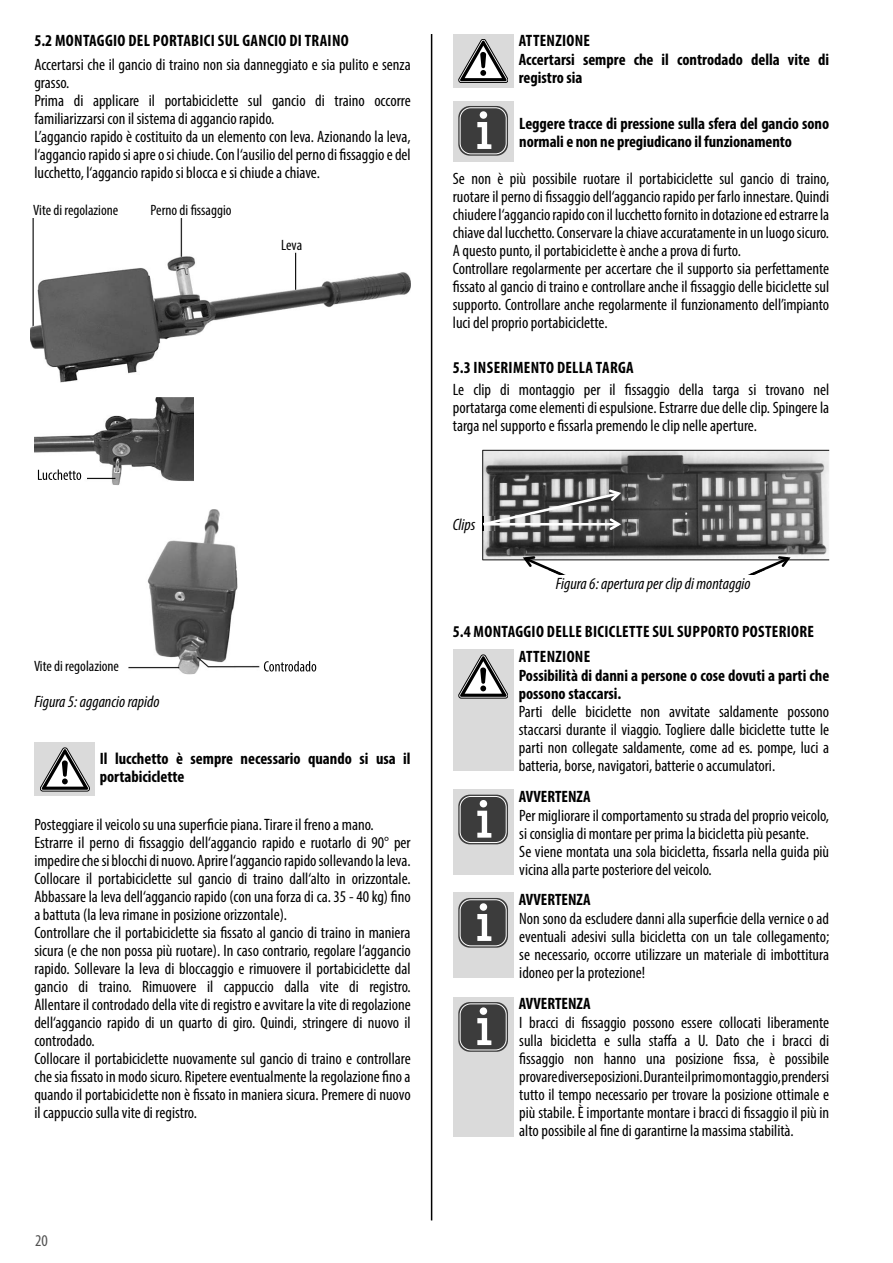
<style>
.page{position:relative;width:893px;height:1263px;background:#fff}
.page>*{position:absolute;margin:0;border:0;box-sizing:border-box;transform-origin:0 0}
.t1{font:condensed 16.5px/18px "Myriad Pro";color:#000;text-align:justify}
.t2{font:700 condensed 16.5px/18px "Myriad Pro";color:#000}
.t3{font:700 condensed 16.5px "Myriad Pro";letter-spacing:.02em;color:#000}
.t4{font:italic condensed 16.5px "Myriad Pro";color:#000}
.t5{font:condensed 16.5px "Myriad Pro";color:#515151}
.t6{font:condensed 15px "Myriad Pro";color:#000}
.t7{font:12.6px "Arial";letter-spacing:.005em;color:#010101}
</style>
<div class="page">
<hr style="left:431px;top:34px;width:1px;height:1186px;background:#000">
<svg style="left:482px;top:450px;width:347px;height:124px;background:#848484"></svg>
<div style="left:35px;top:742px;width:60px;height:54px;background:#dadada"></div>
<svg style="left:40px;top:748px;width:50px;height:43px"></svg>
<img style="left:128px;top:509px;width:189px;height:165px">
<img style="left:264px;top:661px;width:52px;height:10px">
<img style="left:34px;top:397px;width:160px;height:88px">
<img style="left:38px;top:469px;width:43px;height:11px">
<img style="left:30px;top:219px;width:381px;height:163px">
<div style="left:453px;top:34px;width:60px;height:53px;background:#dadada"></div>
<div style="left:453px;top:649px;width:60px;height:122px;background:#dadada"></div>
<svg style="left:459px;top:39px;width:49px;height:44px"></svg>
<svg style="left:459px;top:655px;width:49px;height:43px"></svg>
<div style="left:453px;top:101px;width:60px;height:60px;background:#dadada"></div>
<div style="left:453px;top:789px;width:60px;height:86px;background:#dadada"></div>
<div style="left:453px;top:893px;width:60px;height:85px;background:#dadada"></div>
<div style="left:453px;top:997px;width:60px;height:139px;background:#dadada"></div>
<div style="left:458px;top:106px;width:50px;height:50px;background:#3c3c3c;border-radius:12px"></div>
<div style="left:460px;top:108px;width:46px;height:46px;border:1px solid #fff;border-radius:11px"></div>
<svg style="left:477px;top:122px;width:14px;height:27px"></svg>
<div style="left:480px;top:111px;width:7px;height:8px;background:#fff;border-radius:50%"></div>
<div style="left:458px;top:795px;width:50px;height:49px;background:#3c3c3c;border-radius:12px"></div>
<div style="left:460px;top:796px;width:46px;height:47px;border:1px solid #fff;border-radius:11px"></div>
<svg style="left:477px;top:811px;width:14px;height:27px"></svg>
<div style="left:480px;top:800px;width:7px;height:7px;background:#fff;border-radius:50%"></div>
<div style="left:458px;top:898px;width:50px;height:50px;background:#3c3c3c;border-radius:12px"></div>
<div style="left:460px;top:899px;width:46px;height:47px;border:1px solid #fff;border-radius:11px"></div>
<svg style="left:477px;top:914px;width:14px;height:27px"></svg>
<div style="left:480px;top:903px;width:7px;height:8px;background:#fff;border-radius:50%"></div>
<svg style="left:458px;top:1002px;width:50px;height:50px;background:#4b4b4b"></svg>
<div style="left:460px;top:1004px;width:46px;height:46px;border:1px solid #fff;border-radius:11px"></div>
<svg style="left:477px;top:1018px;width:14px;height:27px"></svg>
<div style="left:480px;top:1007px;width:7px;height:8px;background:#fff;border-radius:50%"></div>
<p class="t3" style="left:34px;top:31px;width:316px">5.2 MONTAGGIO DEL PORTABICI SUL GANCIO DI TRAINO</p>
<p class="t1" style="left:34px;top:55px;width:378px;text-align:left">Accertarsi che il gancio di traino non sia danneggiato e sia pulito e senza grasso.<br>Prima di applicare il portabiciclette sul gancio di traino occorre familiarizzarsi con il sistema di aggancio rapido.<br>L’aggancio rapido è costituito da un elemento con leva. Azionando la leva, l‘aggancio rapido si apre o si chiude. Con l‘ausilio del perno di fissaggio e del lucchetto, l‘aggancio rapido si blocca e si chiude a chiave.</p>
<p class="t6" style="left:33px;top:201px;width:87px">Vite di regolazione</p>
<p class="t6" style="left:151px;top:201px;width:82px">Perno di fissaggio</p>
<p class="t6" style="left:281px;top:236px;width:22px">Leva</p>
<p class="t6" style="left:34px;top:657px;width:87px">Vite di regolazione</p>
<p class="t4" style="left:34px;top:692px;width:127px">Figura 5: aggancio rapido</p>
<p class="t2" style="left:100px;top:749px;width:312px">Il lucchetto è sempre necessario quando si usa il portabiciclette</p>
<p class="t1" style="left:34px;top:815px;width:378px;text-align:left">Posteggiare il veicolo su una superficie piana. Tirare il freno a mano.<br>Estrarre il perno di fissaggio dell‘aggancio rapido e ruotarlo di 90° per impedire che si blocchi di nuovo. Aprire l‘aggancio rapido sollevando la leva.<br>Collocare il portabiciclette sul gancio di traino dall‘alto in orizzontale.<br>Abbassare la leva dell‘aggancio rapido (con una forza di ca. 35 - 40 kg) fino a battuta (la leva rimane in posizione orizzontale).<br>Controllare che il portabiciclette sia fissato al gancio di traino in maniera sicura (e che non possa più ruotare). In caso contrario, regolare l‘aggancio rapido. Sollevare la leva di bloccaggio e rimuovere il portabiciclette dal gancio di traino. Rimuovere il cappuccio dalla vite di registro.<br>Allentare il controdado della vite di registro e avvitare la vite di regolazione dell‘aggancio rapido di un quarto di giro. Quindi, stringere di nuovo il controdado.<br>Collocare il portabiciclette nuovamente sul gancio di traino e controllare che sia fissato in modo sicuro. Ripetere eventualmente la regolazione fino a quando il portabiciclette non è fissato in maniera sicura. Premere di nuovo il cappuccio sulla vite di registro.</p>
<p class="t5" style="left:35px;top:1231px;width:14px">20</p>
<p class="t3" style="left:519px;top:31px;width:73px">ATTENZIONE</p>
<p class="t2" style="left:519px;top:50px;width:312px">Accertarsi sempre che il controdado della vite di registro sia</p>
<p class="t2" style="left:519px;top:114px;width:311px">Leggere tracce di pressione sulla sfera del gancio sono normali e non ne pregiudicano il funzionamento</p>
<p class="t1" style="left:453px;top:170px;width:378px;text-align:left">Se non è più possibile ruotare il portabiciclette sul gancio di traino, ruotare il perno di fissaggio dell‘aggancio rapido per farlo innestare. Quindi chiudere l‘aggancio rapido con il lucchetto fornito in dotazione ed estrarre la chiave dal lucchetto. Conservare la chiave accuratamente in un luogo sicuro.<br>A questo punto, il portabiciclette è anche a prova di furto.<br>Controllare regolarmente per accertare che il supporto sia perfettamente fissato al gancio di traino e controllare anche il fissaggio delle biciclette sul supporto. Controllare anche regolarmente il funzionamento dell’impianto luci del proprio portabiciclette.</p>
<p class="t3" style="left:453px;top:357px;width:182px">5.3 INSERIMENTO DELLA TARGA</p>
<p class="t1" style="left:453px;top:380px;width:378px">Le clip di montaggio per il fissaggio della targa si trovano nel portatarga come elementi di espulsione. Estrarre due delle clip. Spingere la targa nel supporto e fissarla premendo le clip nelle aperture.</p>
<p class="t7" style="left:453px;top:515px;width:30px">Clips</p>
<p class="t4" style="left:556px;top:573px;width:196px">Figura 6: apertura per clip di montaggio</p>
<p class="t3" style="left:453px;top:621px;width:363px">5.4 MONTAGGIO DELLE BICICLETTE SUL SUPPORTO POSTERIORE</p>
<p class="t3" style="left:519px;top:646px;width:73px">ATTENZIONE</p>
<p class="t2" style="left:519px;top:666px;width:312px">Possibilità di danni a persone o cose dovuti a parti che possono staccarsi.</p>
<p class="t1" style="left:519px;top:702px;width:312px">Parti delle biciclette non avvitate saldamente possono staccarsi durante il viaggio. Togliere dalle biciclette tutte le parti non collegate saldamente, come ad es. pompe, luci a batteria, borse, navigatori, batterie o accumulatori.</p>
<p class="t2" style="left:519px;top:787px;width:73px">AVVERTENZA</p>
<p class="t1" style="left:519px;top:806px;width:311px;text-align:left">Per migliorare il comportamento su strada del proprio veicolo, si consiglia di montare per prima la bicicletta più pesante.<br>Se viene montata una sola bicicletta, fissarla nella guida più vicina alla parte posteriore del veicolo.</p>
<p class="t1" style="left:519px;top:909px;width:311px">Non sono da escludere danni alla superficie della vernice o ad eventuali adesivi sulla bicicletta con un tale collegamento; se necessario, occorre utilizzare un materiale di imbottitura idoneo per la protezione!</p>
<p class="t1" style="left:519px;top:1013px;width:311px">I bracci di fissaggio possono essere collocati liberamente sulla bicicletta e sulla staffa a U. Dato che i bracci di fissaggio non hanno una posizione fissa, è possibile provare diverse posizioni. Durante il primo montaggio, prendersi tutto il tempo necessario per trovare la posizione ottimale e più stabile. È importante montare i bracci di fissaggio il più in alto possibile al fine di garantirne la massima stabilità.</p>
<p class="t2" style="left:519px;top:890px;width:73px">AVVERTENZA</p>
<p class="t2" style="left:519px;top:994px;width:73px">AVVERTENZA</p>
</div>
